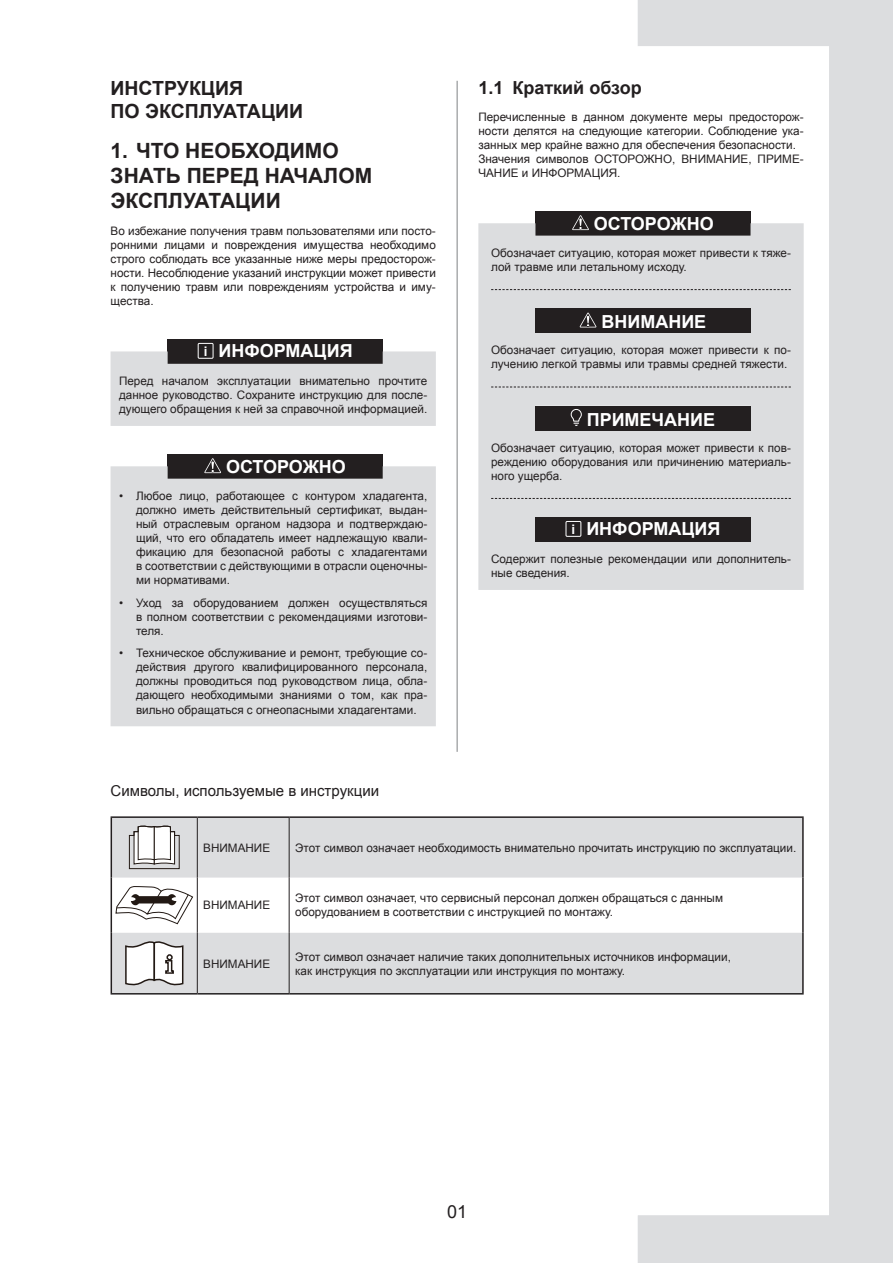
<style>
.page{position:relative;width:893px;height:1263px;background:#fff}
.page>*{position:absolute;margin:0;border:0;box-sizing:border-box;transform-origin:0 0}
.t1{font:700 21px/25.2px "Arial";color:#231f20}
.t2{font:700 19.5px/23.4px "Arial";color:#231f20}
.t3{font:700 18px "Arial";color:#fff}
.t4{font:700 18px "Arial";color:#231f20}
.t5{font:18px "Arial";color:#231f20}
.t6{font:15px "Arial";color:#231f20}
.t7{font:11.7px/14.1px "Arial";color:#231f20;text-align:justify}
.s1{font-size:13.2px}
</style>
<div class="page">
<hr style="left:457px;top:81px;width:1px;height:671px;background:#808285">
<svg style="left:638px;top:0;width:255px;height:1263px"></svg>
<div style="left:168px;top:339px;width:215px;height:25px;background:#231f20"></div>
<svg style="left:111px;top:351px;width:325px;height:75px;background:#c7c7c9"></svg>
<div style="left:198px;top:343px;width:16px;height:16px;border:1px solid #fff"></div>
<div style="left:168px;top:454px;width:215px;height:25px;background:#231f20"></div>
<div style="left:111px;top:466px;width:325px;height:260px;background:#dcdddf"></div>
<svg style="left:204px;top:458px;width:17px;height:15px"></svg>
<div style="left:535px;top:211px;width:215px;height:25px;background:#231f20"></div>
<div style="left:478px;top:223px;width:326px;height:367px;background:#dcdddf"></div>
<div style="left:535px;top:308px;width:215px;height:25px;background:#231f20"></div>
<div style="left:535px;top:406px;width:215px;height:24px;background:#231f20"></div>
<div style="left:535px;top:517px;width:215px;height:25px;background:#231f20"></div>
<svg style="left:572px;top:215px;width:17px;height:15px"></svg>
<svg style="left:491px;top:289px;width:300px;height:1px"></svg>
<svg style="left:580px;top:313px;width:16px;height:14px"></svg>
<svg style="left:491px;top:387px;width:300px;height:1px"></svg>
<svg style="left:570px;top:409px;width:12px;height:17px"></svg>
<svg style="left:491px;top:498px;width:300px;height:1px"></svg>
<div style="left:565px;top:521px;width:16px;height:16px;border:1px solid #fff"></div>
<hr style="left:111px;top:816px;width:86px;height:2px;background:#231f20">
<hr style="left:197px;top:816px;width:92px;height:2px;background:#231f20">
<hr style="left:289px;top:816px;width:515px;height:2px;background:#231f20">
<hr style="left:802px;top:818px;width:2px;height:59px;background:#231f20">
<hr style="left:111px;top:877px;width:1px;height:56px;background:#231f20">
<hr style="left:802px;top:877px;width:2px;height:56px;background:#231f20">
<hr style="left:802px;top:933px;width:2px;height:60px;background:#231f20">
<hr style="left:289px;top:993px;width:515px;height:1px;background:#231f20">
<hr style="left:197px;top:877px;width:1px;height:56px;background:#231f20">
<hr style="left:289px;top:877px;width:1px;height:56px;background:#231f20">
<svg style="left:111px;top:817px;width:692px;height:60px;background:#d7d8d9"></svg>
<svg style="left:115px;top:886px;width:78px;height:39px"></svg>
<svg style="left:111px;top:933px;width:692px;height:61px;background:#d7d8d9"></svg>
<h2 class="t2" style="left:111px;top:77px;width:194px">ИНСТРУКЦИЯ<br>ПО ЭКСПЛУАТАЦИИ</h2>
<h1 class="t1" style="left:111px;top:138px;width:263px">1. ЧТО НЕОБХОДИМО<br>ЗНАТЬ ПЕРЕД НАЧАЛОМ<br>ЭКСПЛУАТАЦИИ</h1>
<p class="t7" style="left:111px;top:224px;width:327px">Во избежание получения травм пользователями или посто&shy;ронними лицами и повреждения имущества необходимо строго соблюдать все указанные ниже меры предосторож&shy;ности. Несоблюдение указаний инструкции может привести к получению травм или повреждениям устройства и иму&shy;щества.</p>
<h3 class="t3" style="left:204px;top:339px;width:150px"><span class="s1">i</span> ИНФОРМАЦИЯ</h3>
<p class="t7" style="left:119px;top:374px;width:310px">Перед началом эксплуатации внимательно прочтите данное руководство. Сохраните инструкцию для после&shy;дующего обращения к ней за справочной информацией.</p>
<h3 class="t3" style="left:226px;top:455px;width:121px">ОСТОРОЖНО</h3>
<p class="t7" style="left:136px;top:489px;width:293px;text-indent:-17px">• Любое лицо, работающее с контуром хладагента, должно иметь действительный сертификат, выдан&shy;ный отраслевым органом надзора и подтверждаю&shy;щий, что его обладатель имеет надлежащую квали&shy;фикацию для безопасной работы с хладагентами в соответствии с действующими в отрасли оценочны&shy;ми нормативами.</p>
<p class="t7" style="left:136px;top:596px;width:293px;text-indent:-17px">• Уход за оборудованием должен осуществляться в полном соответствии с рекомендациями изготови&shy;теля.</p>
<p class="t7" style="left:136px;top:646px;width:293px;text-indent:-17px">• Техническое обслуживание и ремонт, требующие со&shy;действия другого квалифицированного персонала, должны проводиться под руководством лица, обла&shy;дающего необходимыми знаниями о том, как пра&shy;вильно обращаться с огнеопасными хладагентами.</p>
<p class="t6" style="left:111px;top:781px;width:270px">Символы, используемые в инструкции</p>
<h3 class="t4" style="left:478px;top:76px;width:165px">1.1 Краткий обзор</h3>
<p class="t7" style="left:478px;top:110px;width:327px;text-align:left">Перечисленные в данном документе меры предосторож&shy;ности делятся на следующие категории. Соблюдение ука&shy;занных мер крайне важно для обеспечения безопасности.<br>Значения символов ОСТОРОЖНО, ВНИМАНИЕ, ПРИМЕ-ЧАНИЕ и ИНФОРМАЦИЯ.</p>
<h3 class="t3" style="left:594px;top:212px;width:121px">ОСТОРОЖНО</h3>
<p class="t7" style="left:491px;top:246px;width:301px">Обозначает ситуацию, которая может привести к тяже&shy;лой травме или летальному исходу.</p>
<h3 class="t3" style="left:601px;top:309px;width:106px">ВНИМАНИЕ</h3>
<p class="t7" style="left:491px;top:343px;width:301px">Обозначает ситуацию, которая может привести к по&shy;лучению легкой травмы или травмы средней тяжести.</p>
<h3 class="t3" style="left:587px;top:408px;width:130px">ПРИМЕЧАНИЕ</h3>
<p class="t7" style="left:491px;top:441px;width:301px">Обозначает ситуацию, которая может привести к пов&shy;реждению оборудования или причинению материаль&shy;ного ущерба.</p>
<h3 class="t3" style="left:572px;top:517px;width:150px"><span class="s1">i</span> ИНФОРМАЦИЯ</h3>
<p class="t7" style="left:491px;top:552px;width:301px">Содержит полезные рекомендации или дополнитель&shy;ные сведения.</p>
<p class="t7" style="left:203px;top:840px;width:68px">ВНИМАНИЕ</p>
<p class="t7" style="left:295px;top:840px;width:503px">Этот символ означает необходимость внимательно прочитать инструкцию по эксплуатации.</p>
<p class="t7" style="left:203px;top:898px;width:68px">ВНИМАНИЕ</p>
<p class="t7" style="left:295px;top:891px;width:429px">Этот символ означает, что сервисный персонал должен обращаться с данным оборудованием в соответствии с инструкцией по монтажу.</p>
<p class="t7" style="left:203px;top:956px;width:68px">ВНИМАНИЕ</p>
<p class="t7" style="left:295px;top:949px;width:437px">Этот символ означает наличие таких дополнительных источников информации, как инструкция по эксплуатации или инструкция по монтажу.</p>
<h3 class="t5" style="left:447px;top:1199px;width:22px">01</h3>
</div>
